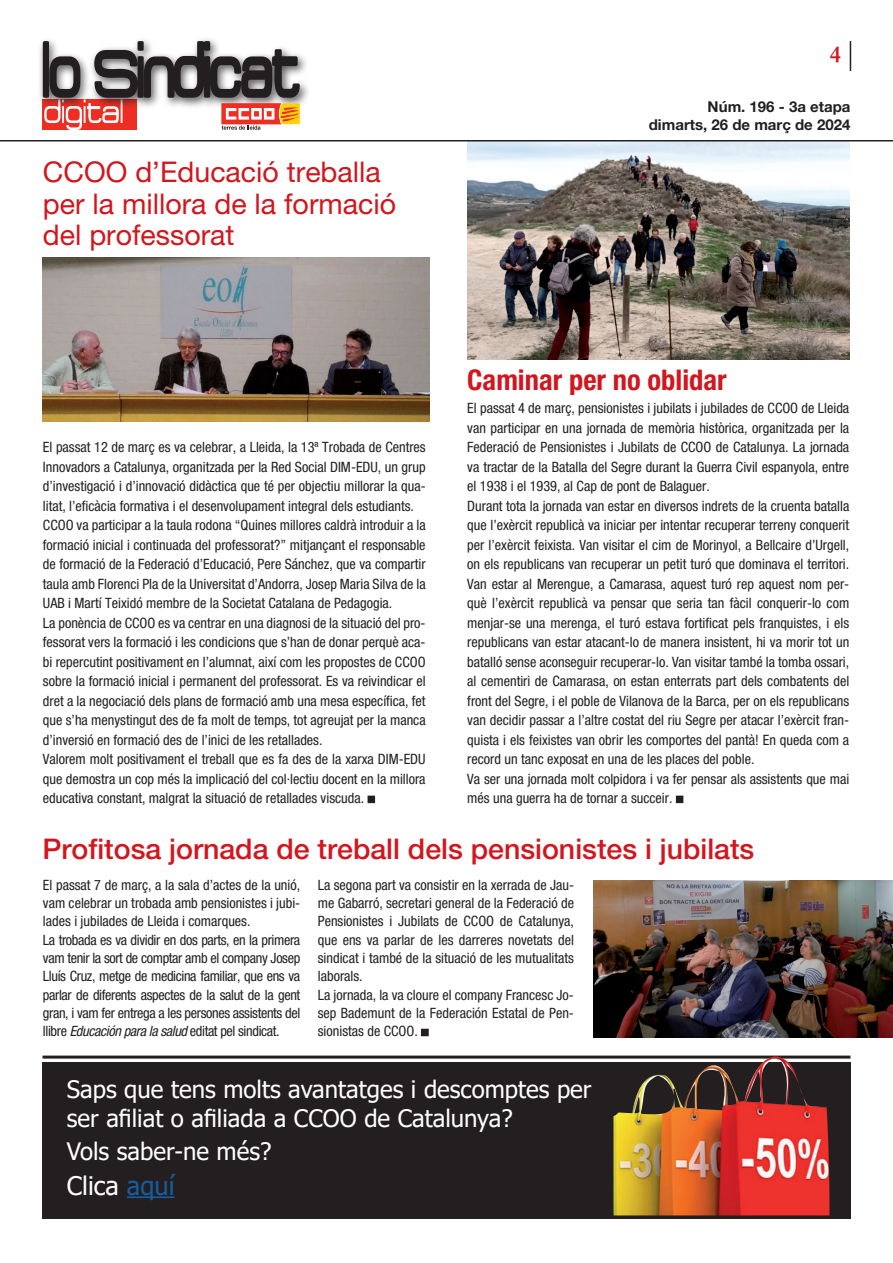
<style>
.page{position:relative;width:893px;height:1263px;background:#fff}
.page>*{position:absolute;margin:0;border:0;box-sizing:border-box;transform-origin:0 0}
.t1{font:28.5px/31.5px "Helvetica Neue LT 55 Rm";color:#d2161e}
.t2{font:28.5px "Helvetica Neue LT 65 Md";color:#d2161e}
.t3{font:28.5px "Helvetica Neue LT 77 Bd Cn";color:#d2161e}
.t4{font:25.5px "Tahoma";color:#fff}
.t5{font:24px/28.8px "Tahoma";color:#fff}
.t6{font:700 24px "Garamond";color:#d2161e}
.t7{font:15px/18px "Helvetica Neue LT 75 Bd";color:#231f20;text-align:right}
.t8{font:14.25px/19.5px "Helvetica Neue LT 57 Cn";color:#231f20}
.t9{font:14.25px/18.3px "Helvetica Neue LT 57 Cn";letter-spacing:-.025em;color:#231f20}
.s1{font-family:"Helvetica Neue LT 57 Cn Obl"}
.s2{color:#175d9e}
</style>
<div class="page">
<hr style="left:43px;top:1055px;width:807px;height:3px;background:#231f20">
<img style="left:467px;top:141px;width:383px;height:219px">
<hr style="left:850px;top:41px;width:1px;height:30px;background:#231f20">
<div style="left:38px;top:36px;width:273px;height:73px;background:#231f20;opacity:.75"></div>
<svg style="left:41px;top:36px;width:261px;height:106px"></svg>
<svg style="left:44px;top:43px;width:256px;height:87px"></svg>
<hr style="left:0;top:140px;width:893px;height:1px;background:#231f20">
<div style="left:42px;top:1062px;width:809px;height:157px;background:#231f20"></div>
<hr style="left:127px;top:1196px;width:48px;height:2px;background:#175d9e">
<img style="left:613px;top:1055px;width:216px;height:160px">
<div style="left:676px;top:796px;width:7px;height:7px;border:2px solid #231f20"></div>
<div style="left:368px;top:796px;width:7px;height:7px;border:2px solid #231f20"></div>
<img style="left:43px;top:257px;width:387px;height:165px">
<div style="left:421px;top:1029px;width:8px;height:7px;border:2px solid #231f20"></div>
<img style="left:593px;top:880px;width:300px;height:157px">
<h3 class="t6" style="left:830px;top:38px;width:13px">4</h3>
<h1 class="t1" style="left:43px;top:156px;width:355px">CCOO d’Educació treballa per la millora de la formació del professorat</h1>
<p class="t7" style="left:649px;top:97px;width:203px">Núm. 196 - 3a etapa dimarts, 26 de març de 2024</p>
<p class="t8" style="left:43px;top:437px;width:384px">El passat 12 de març es va celebrar, a Lleida, la 13ª Trobada de Centres Innovadors a Catalunya, organitzada per la Red Social DIM-EDU, un grup d’investigació i d’innovació didàctica que té per objectiu millorar la qua&shy;litat, l’eficàcia formativa i el desenvolupament integral dels estudiants.<br>CCOO va participar a la taula rodona “Quines millores caldrà introduir a la formació inicial i continuada del professorat?” mitjançant el responsable de formació de la Federació d’Educació, Pere Sánchez, que va compartir taula amb Florenci Pla de la Universitat d’Andorra, Josep Maria Silva de la UAB i Martí Teixidó membre de la Societat Catalana de Pedagogia.<br>La ponència de CCOO es va centrar en una diagnosi de la situació del pro&shy;fessorat vers la formació i les condicions que s’han de donar perquè aca&shy;bi repercutint positivament en l’alumnat, així com les propostes de CCOO sobre la formació inicial i permanent del professorat. Es va reivindicar el dret a la negociació dels plans de formació amb una mesa específica, fet que s’ha menystingut des de fa molt de temps, tot agreujat per la manca d’inversió en formació des de l’inici de les retallades.<br>Valorem molt positivament el treball que es fa des de la xarxa DIM-EDU que demostra un cop més la implicació del col·lectiu docent en la millora educativa constant, malgrat la situació de retallades viscuda.</p>
<h1 class="t3" style="left:467px;top:363px;width:261px">Caminar per no oblidar</h1>
<p class="t8" style="left:467px;top:398px;width:383px">El passat 4 de març, pensionistes i jubilats i jubilades de CCOO de Lleida van participar en una jornada de memòria històrica, organitzada per la Federació de Pensionistes i Jubilats de CCOO de Catalunya. La jornada va tractar de la Batalla del Segre durant la Guerra Civil espanyola, entre el 1938 i el 1939, al Cap de pont de Balaguer.<br>Durant tota la jornada van estar en diversos indrets de la cruenta batalla que l’exèrcit republicà va iniciar per intentar recuperar terreny conquerit per l’exèrcit feixista. Van visitar el cim de Morinyol, a Bellcaire d’Urgell, on els republicans van recuperar un petit turó que dominava el territori.<br>Van estar al Merengue, a Camarasa, aquest turó rep aquest nom per&shy;què l’exèrcit republicà va pensar que seria tan fàcil conquerir-lo com menjar-se una merenga, el turó estava fortificat pels franquistes, i els republicans van estar atacant-lo de manera insistent, hi va morir tot un batalló sense aconseguir recuperar-lo. Van visitar també la tomba ossari, al cementiri de Camarasa, on estan enterrats part dels combatents del front del Segre, i el poble de Vilanova de la Barca, per on els republicans van decidir passar a l’altre costat del riu Segre per atacar l’exèrcit fran&shy;quista i els feixistes van obrir les comportes del pantà! En queda com a record un tanc exposat en una de les places del poble.<br>Va ser una jornada molt colpidora i va fer pensar als assistents que mai més una guerra ha de tornar a succeir.</p>
<h1 class="t2" style="left:43px;top:831px;width:713px">Profitosa jornada de treball dels pensionistes i jubilats</h1>
<p class="t9" style="left:43px;top:875px;width:259px">El passat 7 de març, a la sala d’actes de la unió, vam celebrar un trobada amb pensionistes i jubi&shy;lades i jubilades de Lleida i comarques.<br>La trobada es va dividir en dos parts, en la primera vam tenir la sort de comptar amb el company Josep Lluís Cruz, metge de medicina familiar, que ens va parlar de diferents aspectes de la salut de la gent gran, i vam fer entrega a les persones assistents del llibre <span class="s1">Educación para la salud</span> editat pel sindicat.</p>
<p class="t8" style="left:318px;top:875px;width:258px;line-height:18.3px">La segona part va consistir en la xerrada de Jau&shy;me Gabarró, secretari general de la Federació de Pensionistes i Jubilats de CCOO de Catalunya, que ens va parlar de les darreres novetats del sindicat i també de la situació de les mutualitats laborals.<br>La jornada, la va cloure el company Francesc Jo&shy;sep Bademunt de la Federación Estatal de Pen&shy;sionistas de CCOO.</p>
<h3 class="t5" style="left:67px;top:1076px;width:526px">Saps que tens molts avantatges i descomptes per ser afiliat o afiliada a CCOO de Catalunya?</h3>
<h3 class="t5" style="left:67px;top:1138px;width:206px">Vols saber-ne més?</h3>
<h2 class="t4" style="left:67px;top:1169px;width:109px">Clica <span class="s2">aquí</span></h2>
</div>
